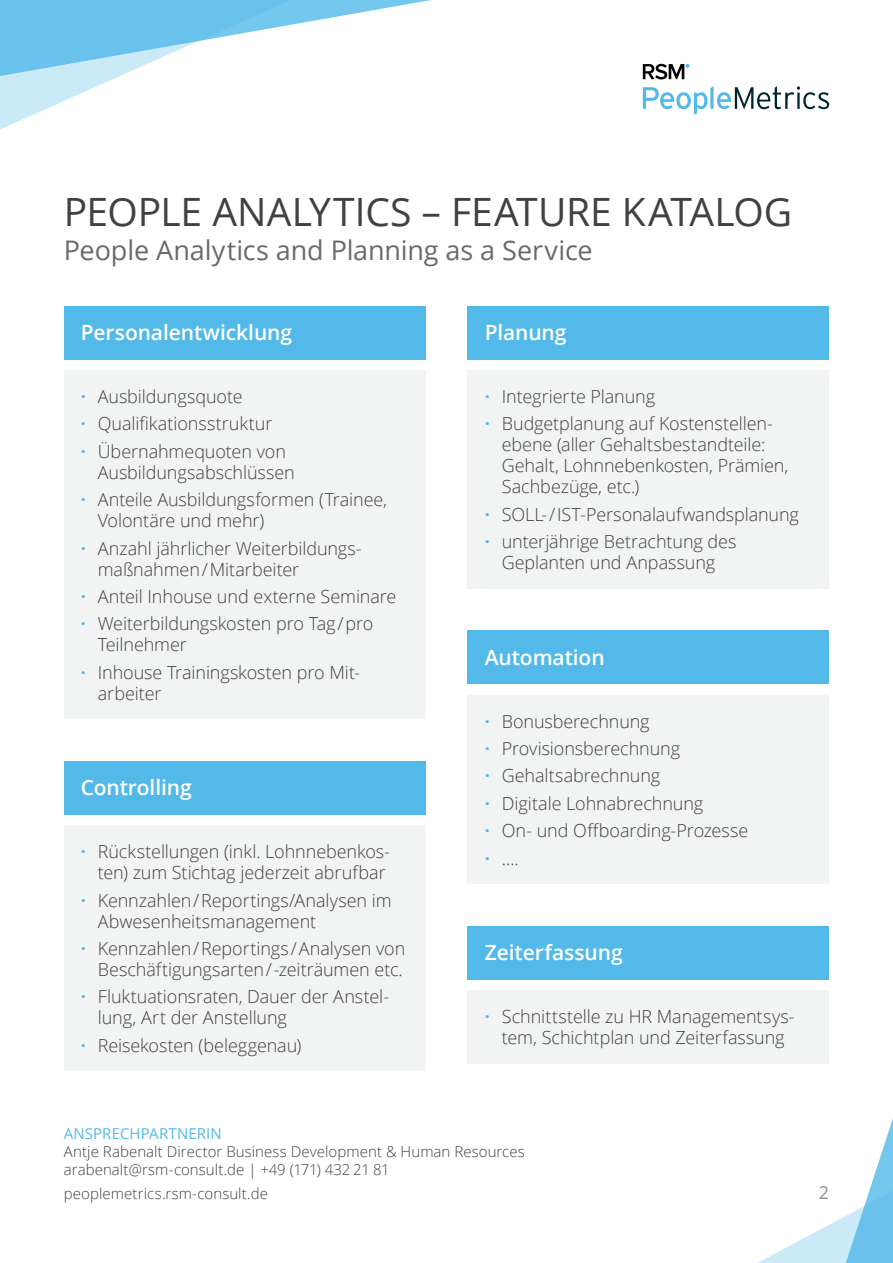
<style>
.page{position:relative;width:893px;height:1263px;background:#fff}
.page>*{position:absolute;margin:0;border:0;box-sizing:border-box;transform-origin:0 0}
.t1{font:39px "Open Sans";letter-spacing:-.005em;color:#414042}
.t2{font:27px "Open Sans";letter-spacing:-.005em;color:#696a6d}
.t3{font:600 21px "Open Sans";letter-spacing:-.005em;color:#fff}
.t4{font:300 18px/27.5px "Open Sans";letter-spacing:-.005em;color:#414042}
.t5{font:18px "Open Sans";color:#8b8e90}
.t6{font:300 15px/18px "Open Sans";letter-spacing:.005em;color:#414042}
.t7{font:15px "Open Sans";letter-spacing:.005em;color:#52b9e9}
.s1{font-weight:700;color:#52b9e9}
</style>
<div class="page">
<svg style="left:0;top:0;width:431px;height:130px"></svg>
<svg style="left:713px;top:1063px;width:180px;height:200px"></svg>
<svg style="left:643px;top:64px;width:46px;height:15px"></svg>
<svg style="left:643px;top:86px;width:186px;height:29px"></svg>
<div style="left:64px;top:370px;width:361px;height:349px;background:#f2f3f3"></div>
<div style="left:468px;top:370px;width:361px;height:218px;background:#f2f3f3"></div>
<div style="left:64px;top:306px;width:361px;height:53px;background:#52b9e9"></div>
<div style="left:468px;top:306px;width:361px;height:53px;background:#52b9e9"></div>
<div style="left:64px;top:825px;width:361px;height:246px;background:#f2f3f3"></div>
<div style="left:64px;top:761px;width:361px;height:53px;background:#52b9e9"></div>
<div style="left:468px;top:695px;width:361px;height:189px;background:#f2f3f3"></div>
<div style="left:468px;top:631px;width:361px;height:53px;background:#52b9e9"></div>
<div style="left:468px;top:990px;width:361px;height:73px;background:#f2f3f3"></div>
<div style="left:468px;top:926px;width:361px;height:53px;background:#52b9e9"></div>
<h1 class="t1" style="left:64px;top:185px;width:730px">PEOPLE ANALYTICS – FEATURE KATALOG</h1>
<h2 class="t2" style="left:64px;top:232px;width:530px">People Analytics and Planning as a Service</h2>
<p class="t3" style="left:81px;top:318px;width:213px">Personalentwicklung</p>
<p class="t3" style="left:485px;top:318px;width:83px">Planung</p>
<p class="t4" style="left:81px;top:382px;width:207px"><span class="s1">·</span> Ausbildungsquote<br><span class="s1">·</span> Qualifikationsstruktur<br><span class="s1">·</span> Übernahmequoten von</p>
<p class="t4" style="left:81px;top:458px;width:308px;text-indent:17px">Ausbildungsabschlüssen<br><span class="s1">·</span> Anteile Ausbildungsformen (Trainee,</p>
<p class="t4" style="left:81px;top:506px;width:282px;text-indent:17px">Volontäre und mehr)<br><span class="s1">·</span> Anzahl jährlicher Weiterbildungs-</p>
<p class="t4" style="left:81px;top:555px;width:317px;text-indent:17px">maßnahmen / Mitarbeiter<br><span class="s1">·</span> Anteil Inhouse und externe Seminare <span class="s1">·</span> Weiterbildungskosten pro Tag / pro</p>
<p class="t4" style="left:81px;top:630px;width:281px;text-indent:17px">Teilnehmer<br><span class="s1">·</span> Inhouse Trainingskosten pro Mit-</p>
<p class="t4" style="left:98px;top:679px;width:65px">arbeiter</p>
<p class="t3" style="left:81px;top:773px;width:112px">Controlling</p>
<p class="t4" style="left:81px;top:841px;width:311px;line-height:21px;text-align:right"><span class="s1">·</span> Rückstellungen (inkl. Lohnnebenkos&shy;ten) zum Stichtag jederzeit abrufbar</p>
<p class="t4" style="left:98px;top:889px;width:295px;line-height:21px;text-indent:-17px"><span class="s1">·</span> Kennzahlen / Reportings/Analysen im<br>Abwesenheitsmanagement</p>
<p class="t4" style="left:81px;top:937px;width:326px;line-height:21px;text-align:right"><span class="s1">·</span> Kennzahlen / Reportings / Analysen von<br>Beschäftigungsarten / -zeiträumen etc.</p>
<p class="t4" style="left:98px;top:986px;width:293px;line-height:21px;text-indent:-17px"><span class="s1">·</span> Fluktuationsraten, Dauer der Anstel&shy;lung, Art der Anstellung</p>
<p class="t4" style="left:81px;top:1031px;width:222px"><span class="s1">·</span> Reisekosten (beleggenau)</p>
<p class="t4" style="left:485px;top:382px;width:290px"><span class="s1">·</span> Integrierte Planung<br><span class="s1">·</span> Budgetplanung auf Kostenstellen-</p>
<p class="t4" style="left:502px;top:434px;width:288px;line-height:21px">ebene (aller Gehaltsbestandteile:<br>Gehalt, Lohnnebenkosten, Prämien,<br>Sachbezüge, etc.)</p>
<p class="t4" style="left:485px;top:500px;width:316px"><span class="s1">·</span> SOLL- / IST-Personalaufwandsplanung <span class="s1">·</span> unterjährige Betrachtung des</p>
<p class="t4" style="left:502px;top:548px;width:215px">Geplanten und Anpassung</p>
<p class="t3" style="left:485px;top:643px;width:121px">Automation</p>
<p class="t4" style="left:485px;top:707px;width:265px"><span class="s1">·</span> Bonusberechnung<br><span class="s1">·</span> Provisionsberechnung<br><span class="s1">·</span> Gehaltsabrechnung<br><span class="s1">·</span> Digitale Lohnabrechnung<br><span class="s1">·</span> On- und Offboarding-Prozesse <span class="s1">·</span> ….</p>
<p class="t3" style="left:485px;top:938px;width:140px">Zeiterfassung</p>
<p class="t4" style="left:485px;top:1005px;width:311px;line-height:21px;text-align:center"><span class="s1">·</span> Schnittstelle zu HR Managementsys&shy;tem, Schichtplan und Zeiterfassung</p>
<p class="t7" style="left:64px;top:1123px;width:160px">ANSPRECHPARTNERIN</p>
<p class="t6" style="left:64px;top:1142px;width:462px">Antje Rabenalt Director Business Development &amp; Human Resources arabenalt@rsm-consult.de | +49 (171) 432 21 81</p>
<p class="t6" style="left:64px;top:1184px;width:206px">peoplemetrics.rsm-consult.de</p>
<p class="t5" style="left:819px;top:1180px;width:12px">2</p>
</div>
